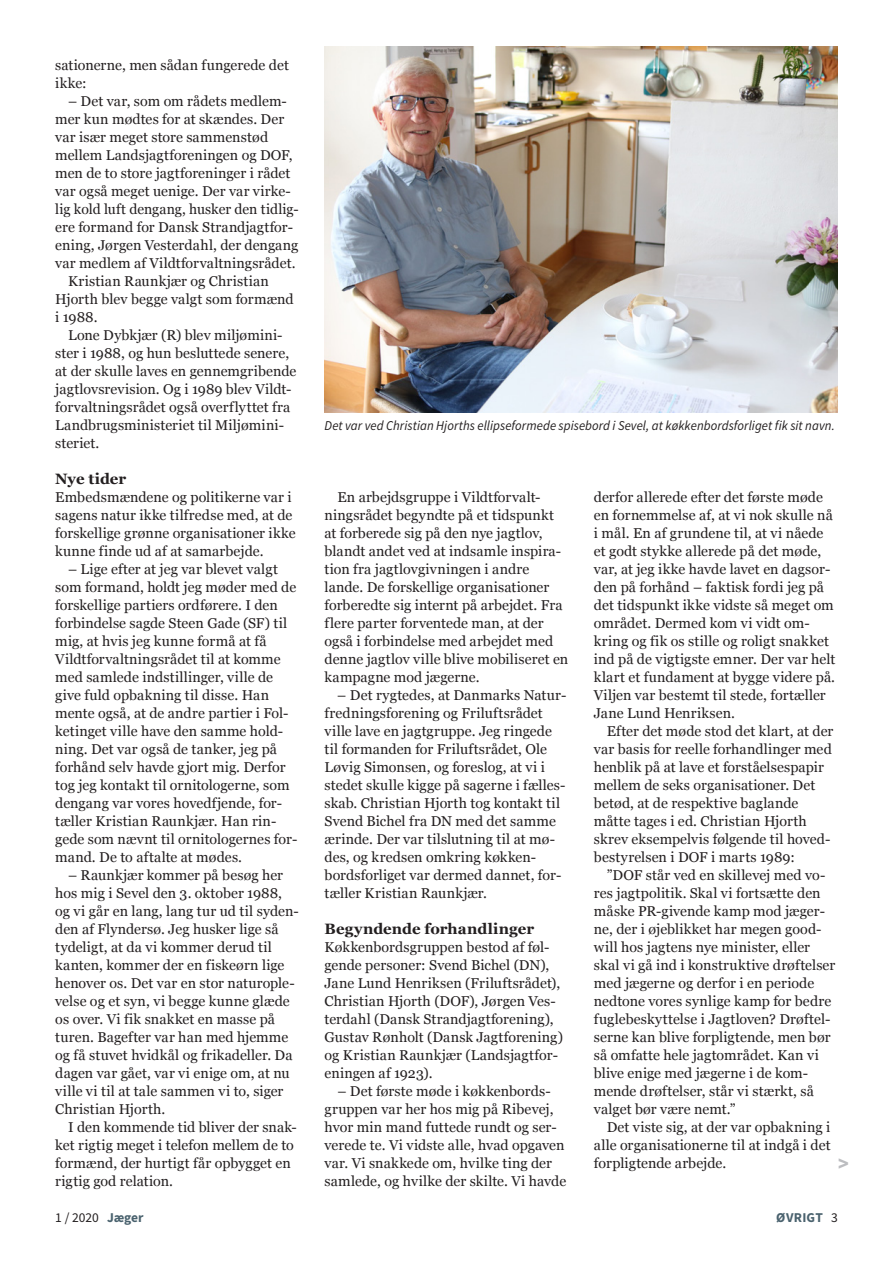
<style>
.page{position:relative;width:893px;height:1263px;background:#fff}
.page>*{position:absolute;margin:0;border:0;box-sizing:border-box;transform-origin:0 0}
.t1{font:700 22.5px "Source Sans Pro";color:#bcbdc0;scale:.9 1}
.t2{font:700 15px "Georgia";color:#231f20}
.t3{font:14.25px/18px "Georgia";letter-spacing:.005em;color:#231f20}
.t4{font:italic 13.5px "Source Sans Pro";letter-spacing:.005em;color:#231f20;scale:.95 1}
.t5{font:13.5px "Source Sans Pro";color:#231f20}
.t6{font:700 13.5px "Source Sans Pro";letter-spacing:.015em;color:#4a626e}
.s1{font-weight:700;color:#4a626e}
.s2{font-weight:400;color:#231f20}
</style>
<div class="page">
<img style="left:325px;top:47px;width:513px;height:365px">
<p class="t3" style="left:55px;top:57px;width:235px">sationerne, men sådan fungerede det ikke:</p>
<p class="t3" style="left:68px;top:93px;width:220px">– Det var, som om rådets medlem-</p>
<p class="t3" style="left:55px;top:111px;width:230px">mer kun mødtes for at skændes. Der</p>
<p class="t3" style="left:55px;top:129px;width:214px">var især meget store sammenstød</p>
<p class="t3" style="left:55px;top:147px;width:239px">mellem Landsjagtforeningen og DOF,</p>
<p class="t3" style="left:55px;top:165px;width:237px">men de to store jagtforeninger i rådet</p>
<p class="t3" style="left:55px;top:183px;width:237px">var også meget uenige. Der var virke-</p>
<p class="t3" style="left:55px;top:201px;width:245px">lig kold luft dengang, husker den tidlig-</p>
<p class="t3" style="left:55px;top:219px;width:239px">ere formand for Dansk Strandjagtfor-</p>
<p class="t3" style="left:55px;top:237px;width:245px">ening, Jørgen Vesterdahl, der dengang</p>
<p class="t3" style="left:55px;top:255px;width:242px">var medlem af Vildtforvaltningsrådet.</p>
<p class="t3" style="left:68px;top:273px;width:202px">Kristian Raunkjær og Christian</p>
<p class="t3" style="left:55px;top:291px;width:240px">Hjorth blev begge valgt som formænd</p>
<p class="t3" style="left:55px;top:309px;width:44px">i 1988.</p>
<p class="t3" style="left:68px;top:327px;width:216px">Lone Dybkjær (R) blev miljømini-</p>
<p class="t3" style="left:55px;top:345px;width:235px">ster i 1988, og hun besluttede senere,</p>
<p class="t3" style="left:55px;top:363px;width:243px">at der skulle laves en gennemgribende</p>
<p class="t3" style="left:55px;top:381px;width:238px">jagtlovsrevision. Og i 1989 blev Vildt-</p>
<p class="t3" style="left:55px;top:399px;width:237px">forvaltningsrådet også overflyttet fra</p>
<p class="t3" style="left:55px;top:417px;width:230px">Landbrugsministeriet til Miljømini-</p>
<p class="t3" style="left:55px;top:435px;width:46px">steriet.</p>
<p class="t2" style="left:55px;top:469px;width:73px">Nye tider</p>
<p class="t3" style="left:55px;top:489px;width:242px">Embedsmændene og politikerne var i sagens natur ikke tilfredse med, at de forskellige grønne organisationer ikke kunne finde ud af at samarbejde.</p>
<p class="t3" style="left:55px;top:561px;width:244px;text-indent:13px">– Lige efter at jeg var blevet valgt som formand, holdt jeg møder med de forskellige partiers ordførere. I den forbindelse sagde Steen Gade (SF) til mig, at hvis jeg kunne formå at få Vildtforvaltningsrådet til at komme med samlede indstillinger, ville de give fuld opbakning til disse. Han mente også, at de andre partier i Fol&shy;ketinget ville have den samme hold&shy;ning. Det var også de tanker, jeg på forhånd selv havde gjort mig. Derfor tog jeg kontakt til ornitologerne, som dengang var vores hovedfjende, for&shy;tæller Kristian Raunkjær. Han rin&shy;gede som nævnt til ornitologernes for&shy;mand. De to aftalte at mødes.</p>
<p class="t3" style="left:55px;top:867px;width:245px;text-indent:13px">– Raunkjær kommer på besøg her hos mig i Sevel den 3. oktober 1988, og vi går en lang, lang tur ud til syden&shy;den af Flyndersø. Jeg husker lige så tydeligt, at da vi kommer derud til kanten, kommer der en fiskeørn lige henover os. Det var en stor naturople&shy;velse og et syn, vi begge kunne glæde os over. Vi fik snakket en masse på turen. Bagefter var han med hjemme og få stuvet hvidkål og frikadeller. Da dagen var gået, var vi enige om, at nu ville vi til at tale sammen vi to, siger Christian Hjorth.</p>
<p class="t3" style="left:55px;top:1119px;width:243px;text-indent:13px">I den kommende tid bliver der snak&shy;ket rigtig meget i telefon mellem de to formænd, der hurtigt får opbygget en rigtig god relation.</p>
<p class="t4" style="left:325px;top:417px;width:538px">Det var ved Christian Hjorths ellipseformede spisebord i Sevel, at køkkenbordsforliget fik sit navn.</p>
<p class="t3" style="left:325px;top:489px;width:245px;text-indent:13px">En arbejdsgruppe i Vildtforvalt&shy;ningsrådet begyndte på et tidspunkt at forberede sig på den nye jagtlov, blandt andet ved at indsamle inspira&shy;tion fra jagtlovgivningen i andre lande. De forskellige organisationer forberedte sig internt på arbejdet. Fra flere parter forventede man, at der også i forbindelse med arbejdet med denne jagtlov ville blive mobiliseret en kampagne mod jægerne.</p>
<p class="t3" style="left:325px;top:687px;width:243px;text-indent:13px">– Det rygtedes, at Danmarks Natur&shy;fredningsforening og Friluftsrådet ville lave en jagtgruppe. Jeg ringede til formanden for Friluftsrådet, Ole Løvig Simonsen, og foreslog, at vi i stedet skulle kigge på sagerne i fælles&shy;skab. Christian Hjorth tog kontakt til Svend Bichel fra DN med det samme ærinde. Der var tilslutning til at mø&shy;des, og kredsen omkring køkken&shy;bordsforliget var dermed dannet, for&shy;tæller Kristian Raunkjær.</p>
<p class="t2" style="left:325px;top:919px;width:211px">Begyndende forhandlinger</p>
<p class="t3" style="left:325px;top:939px;width:240px">Køkkenbordsgruppen bestod af føl&shy;gende personer: Svend Bichel (DN), Jane Lund Henriksen (Friluftsrådet), Christian Hjorth (DOF), Jørgen Ves&shy;terdahl (Dansk Strandjagtforening), Gustav Rønholt (Dansk Jagtforening) og Kristian Raunkjær (Landsjagtfor&shy;eningen af 1923).</p>
<p class="t3" style="left:325px;top:1083px;width:243px;text-indent:13px">– Det første møde i køkkenbords&shy;gruppen var her hos mig på Ribevej, hvor min mand futtede rundt og ser&shy;verede te. Vi vidste alle, hvad opgaven var. Vi snakkede om, hvilke ting der samlede, og hvilke der skilte. Vi havde</p>
<p class="t3" style="left:594px;top:489px;width:243px">derfor allerede efter det første møde en fornemmelse af, at vi nok skulle nå i mål. En af grundene til, at vi nåede et godt stykke allerede på det møde, var, at jeg ikke havde lavet en dagsor&shy;den på forhånd – faktisk fordi jeg på det tidspunkt ikke vidste så meget om området. Dermed kom vi vidt om&shy;kring og fik os stille og roligt snakket ind på de vigtigste emner. Der var helt klart et fundament at bygge videre på.<br>Viljen var bestemt til stede, fortæller Jane Lund Henriksen.</p>
<p class="t3" style="left:594px;top:723px;width:241px;text-indent:13px">Efter det møde stod det klart, at der var basis for reelle forhandlinger med henblik på at lave et forståelsespapir mellem de seks organisationer. Det betød, at de respektive baglande måtte tages i ed. Christian Hjorth skrev eksempelvis følgende til hoved&shy;bestyrelsen i DOF i marts 1989:</p>
<p class="t3" style="left:594px;top:867px;width:243px;text-indent:13px">”DOF står ved en skillevej med vo&shy;res jagtpolitik. Skal vi fortsætte den måske PR-givende kamp mod jæger&shy;ne, der i øjeblikket har megen good&shy;will hos jagtens nye minister, eller skal vi gå ind i konstruktive drøftelser med jægerne og derfor i en periode nedtone vores synlige kamp for bedre fuglebeskyttelse i Jagtloven? Drøftel&shy;serne kan blive forpligtende, men bør så omfatte hele jagtområdet. Kan vi blive enige med jægerne i de kom&shy;mende drøftelser, står vi stærkt, så valget bør være nemt.”</p>
<p class="t3" style="left:594px;top:1119px;width:238px;text-align:justify;text-indent:13px">Det viste sig, at der var opbakning i alle organisationerne til at indgå i det forpligtende arbejde.</p>
<h1 class="t1" style="left:838px;top:1148px;width:13px">&gt;</h1>
<p class="t5" style="left:55px;top:1209px;width:90px">1 / 2020 <span class="s1">Jæger</span></p>
<p class="t6" style="left:776px;top:1208px;width:63px">ØVRIGT <span class="s2">3</span></p>
</div>
